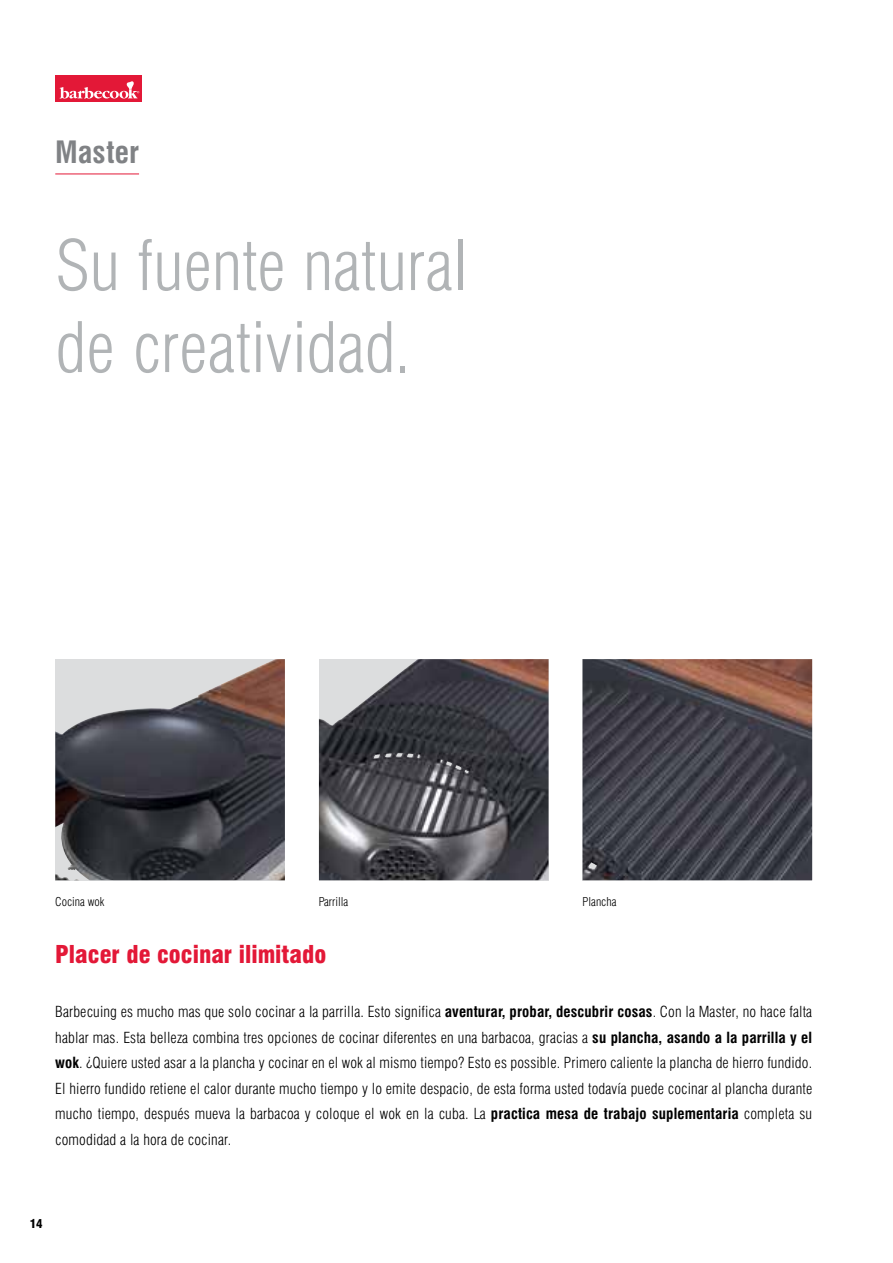
<style>
.page{position:relative;width:893px;height:1263px;background:#fff}
.page>*{position:absolute;margin:0;border:0;box-sizing:border-box;transform-origin:0 0}
.t1{font:300 condensed 68.25px/81.9px "Swiss 721 BT";color:#b1b4b6}
.t2{font:700 condensed 30px "Swiss 721 BT";letter-spacing:.005em;color:#808285}
.t3{font:900 condensed 24px "Swiss 721 BT";color:#e31837}
.t4{font:300 condensed 15px/25.5px "Swiss 721 BT";letter-spacing:.01em;color:#000;text-align:justify}
.t5{font:300 condensed 12px "Swiss 721 BT";color:#000}
.t6{font:900 condensed 12px "Swiss 721 BT";color:#000}
.s1{font-weight:700}
</style>
<div class="page">
<div style="left:55px;top:76px;width:87px;height:26px;background:#e31837"></div>
<svg style="left:59px;top:81px;width:80px;height:18px"></svg>
<img style="left:55px;top:659px;width:230px;height:221px">
<img style="left:319px;top:659px;width:230px;height:221px">
<img style="left:583px;top:659px;width:229px;height:221px">
<hr style="left:55px;top:174px;width:84px;height:1px;background:#e31837">
<h2 class="t2" style="left:55px;top:134px;width:86px">Master</h2>
<h1 class="t1" style="left:55px;top:224px;width:414px">Su fuente natural de creatividad.</h1>
<p class="t5" style="left:55px;top:895px;width:51px">Cocina wok</p>
<p class="t5" style="left:319px;top:895px;width:31px">Parrilla</p>
<p class="t5" style="left:583px;top:895px;width:35px">Plancha</p>
<h3 class="t3" style="left:55px;top:940px;width:273px">Placer de cocinar ilimitado</h3>
<p class="t4" style="left:55px;top:999px;width:759px">Barbecuing es mucho mas que solo cocinar a la parrilla. Esto significa <span class="s1">aventurar, probar, descubrir cosas</span>. Con la Master, no hace falta hablar mas. Esta belleza combina tres opciones de cocinar diferentes en una barbacoa, gracias a <span class="s1">su plancha, asando a la parrilla y el wok</span>. ¿Quiere usted asar a la plancha y cocinar en el wok al mismo tiempo? Esto es possible. Primero caliente la plancha de hierro fundido.<br>El hierro fundido retiene el calor durante mucho tiempo y lo emite despacio, de esta forma usted todavía puede cocinar al plancha durante mucho tiempo, después mueva la barbacoa y coloque el wok en la cuba. La <span class="s1">practica mesa de trabajo suplementaria</span> completa su comodidad a la hora de cocinar.</p>
<p class="t6" style="left:30px;top:1216px;width:14px">14</p>
</div>
